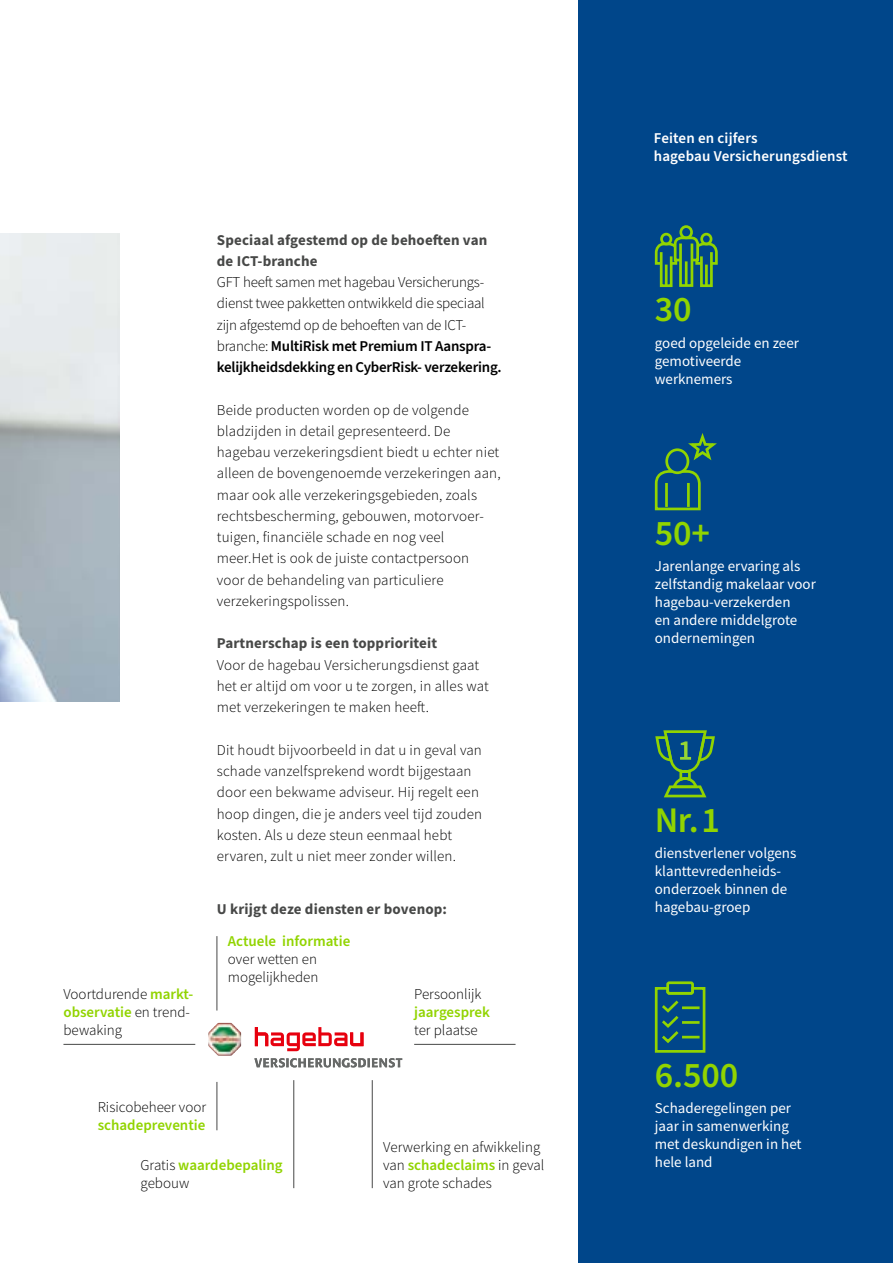
<style>
.page{position:relative;width:893px;height:1263px;background:#fff}
.page>*{position:absolute;margin:0;border:0;box-sizing:border-box;transform-origin:0 0}
.t1{font:600 36px "Source Sans Pro";letter-spacing:-.01em;color:#91d400}
.t2{font:300 15px/21.3px "Source Sans Pro";letter-spacing:.01em;color:#000}
.t3{font:15px/18px "Source Sans Pro";color:#fff}
.t4{font:300 15px/21.3px "Source Sans Pro";letter-spacing:-.015em;color:#000}
.t5{font:700 15px/21.3px "Source Sans Pro";letter-spacing:.01em;color:#474847}
.t6{font:600 15px/18px "Source Sans Pro";color:#91d400}
.t7{font:600 15px/18px "Source Sans Pro";letter-spacing:.01em;color:#fff}
.s1{font-weight:600}
.s2{font-weight:600;color:#91d400}
.s3{font-weight:300;color:#000}
</style>
<div class="page">
<img style="left:0;top:234px;width:119px;height:468px">
<div style="left:578px;top:0;width:315px;height:1263px;background:#00468a"></div>
<svg style="left:254px;top:1058px;width:148px;height:9px"></svg>
<svg style="left:255px;top:1027px;width:108px;height:24px"></svg>
<svg style="left:213px;top:1023px;width:6px;height:5px"></svg>
<div style="left:660px;top:233px;width:12px;height:12px;border:3px solid #91d400;border-radius:50%"></div>
<div style="left:700px;top:233px;width:12px;height:12px;border:3px solid #91d400;border-radius:50%"></div>
<svg style="left:654px;top:235px;width:64px;height:52px"></svg>
<div style="left:679px;top:225px;width:14px;height:14px;border:3px solid #91d400;border-radius:50%"></div>
<div style="left:679px;top:242px;width:14px;height:45px;background:#00468a;border:3px solid #91d400"></div>
<hr style="left:685px;top:261px;width:3px;height:24px;background:#91d400">
<hr style="left:217px;top:936px;width:1px;height:74px;background:#474847">
<svg style="left:654px;top:433px;width:63px;height:78px"></svg>
<hr style="left:63px;top:1044px;width:132px;height:1px;background:#474847">
<hr style="left:217px;top:1082px;width:1px;height:48px;background:#474847">
<hr style="left:414px;top:1044px;width:102px;height:1px;background:#474847">
<hr style="left:372px;top:1080px;width:1px;height:108px;background:#474847">
<hr style="left:293px;top:1080px;width:1px;height:108px;background:#474847">
<svg style="left:655px;top:730px;width:60px;height:68px"></svg>
<svg style="left:654px;top:987px;width:52px;height:66px"></svg>
<div style="left:666px;top:981px;width:28px;height:14px;border:3px solid #91d400;border-radius:2px"></div>
<p class="t5" style="left:217px;top:229px;width:272px">Speciaal afgestemd op de behoeften van de ICT-branche</p>
<p class="t4" style="left:217px;top:271px;width:286px">GFT heeft samen met hagebau Versicherungs&shy;dienst twee pakketten ontwikkeld die speciaal zijn afgestemd op de behoeften van de ICT&shy;branche: <span class="s1">MultiRisk met Premium IT Aanspra&shy;kelijkheidsdekking en CyberRisk- verzekering.</span></p>
<p class="t2" style="left:217px;top:399px;width:285px">Beide producten worden op de volgende bladzijden in detail gepresenteerd. De hagebau verzekeringsdient biedt u echter niet alleen de bovengenoemde verzekeringen aan, maar ook alle verzekeringsgebieden, zoals rechtsbescherming, gebouwen, motorvoer&shy;tuigen, financiële schade en nog veel meer.Het is ook de juiste contactpersoon voor de behandeling van particuliere verzekeringspolissen.</p>
<p class="t5" style="left:217px;top:633px;width:222px">Partnerschap is een topprioriteit</p>
<p class="t2" style="left:217px;top:654px;width:273px">Voor de hagebau Versicherungsdienst gaat het er altijd om voor u te zorgen, in alles wat met verzekeringen te maken heeft.</p>
<p class="t2" style="left:217px;top:739px;width:267px">Dit houdt bijvoorbeeld in dat u in geval van schade vanzelfsprekend wordt bijgestaan door een bekwame adviseur. Hij regelt een hoop dingen, die je anders veel tijd zouden kosten. Als u deze steun eenmaal hebt ervaren, zult u niet meer zonder willen.</p>
<p class="t5" style="left:217px;top:898px;width:232px">U krijgt deze diensten er bovenop:</p>
<p class="t6" style="left:228px;top:932px;width:124px">Actuele informatie</p>
<p class="t2" style="left:228px;top:950px;width:92px;line-height:18px">over wetten en mogelijkheden</p>
<p class="t2" style="left:63px;top:985px;width:131px;line-height:18px">Voortdurende <span class="s2">markt&shy;observatie</span> en trend&shy;bewaking</p>
<p class="t2" style="left:414px;top:983px;width:69px">Persoonlijk</p>
<p class="t6" style="left:414px;top:1003px;width:77px">jaargesprek</p>
<p class="t2" style="left:414px;top:1019px;width:65px">ter plaatse</p>
<p class="t2" style="left:98px;top:1097px;width:110px">Risicobeheer voor</p>
<p class="t6" style="left:98px;top:1117px;width:109px">schadepreventie</p>
<p class="t6" style="left:141px;top:1157px;width:144px"><span class="s3">Gratis</span> waardebepaling <span class="s3">gebouw</span></p>
<p class="t2" style="left:383px;top:1138px;width:163px;line-height:18px">Verwerking en afwikkeling van <span class="s2">schadeclaims</span> in geval van grote schades</p>
<p class="t7" style="left:654px;top:130px;width:195px">Feiten en cijfers<br>hagebau Versicherungsdienst</p>
<h1 class="t1" style="left:655px;top:285px;width:38px">30</h1>
<p class="t3" style="left:655px;top:334px;width:146px">goed opgeleide en zeer gemotiveerde werknemers</p>
<h1 class="t1" style="left:655px;top:508px;width:57px">50+</h1>
<p class="t3" style="left:655px;top:557px;width:163px">Jarenlange ervaring als zelfstandig makelaar voor hagebau-verzekerden<br>en andere middelgrote ondernemingen</p>
<h1 class="t1" style="left:655px;top:795px;width:67px">Nr. 1</h1>
<p class="t3" style="left:655px;top:844px;width:143px">dienstverlener volgens klanttevredenheids&shy;onderzoek binnen de hagebau-groep</p>
<h1 class="t1" style="left:655px;top:1051px;width:85px">6.500</h1>
<p class="t3" style="left:655px;top:1099px;width:148px">Schaderegelingen per jaar in samenwerking met deskundigen in het hele land</p>
</div>
